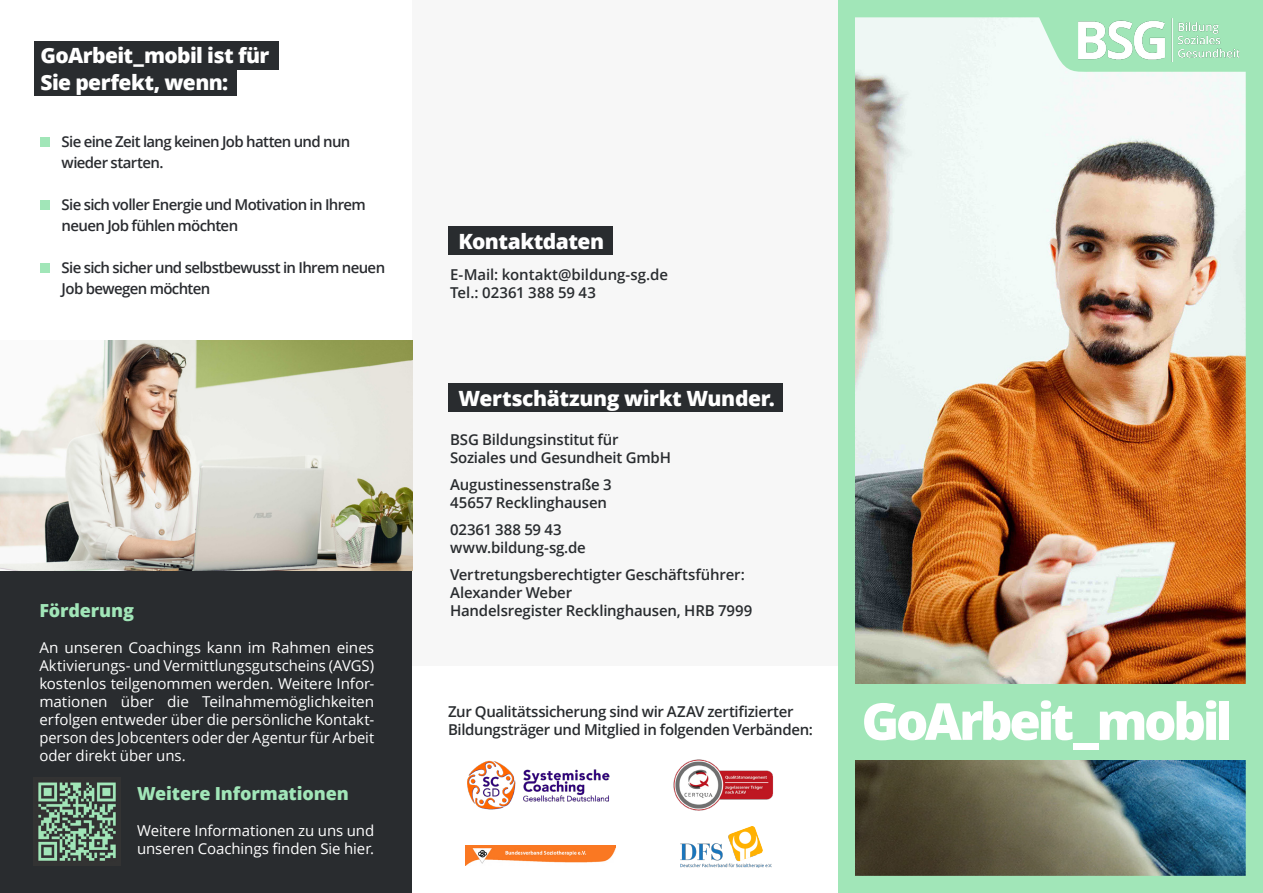
<style>
.page{position:relative;width:1263px;height:893px;background:#fff}
.page>*{position:absolute;margin:0;border:0;box-sizing:border-box;transform-origin:0 0}
.t1{font:800 51px "Open Sans";letter-spacing:-.065em;color:#fff}
.t2{font:800 21px "Open Sans";letter-spacing:-.025em;color:#fff}
.t3{font:800 18px "Open Sans";letter-spacing:-.01em;color:#a1e6b8}
.t4{font:600 15px/18px "Open Sans";letter-spacing:-.015em;color:#292c2f}
.Bessere_Silbentrennung{font:15px/18px "Open Sans";letter-spacing:-.005em;color:#fff;text-align:justify}
.t5{font:600 15px/21px "Open Sans";letter-spacing:-.045em;color:#2a2c30}
.t6{font:600 15px "Open Sans";letter-spacing:.005em;color:#292c2f}
</style>
<div class="page">
<div style="left:0;top:570px;width:412px;height:323px;background:#292c2f"></div>
<img style="left:838px;top:0;width:425px;height:893px">
<div style="left:831px;top:684px;width:415px;height:76px;background:#a1e6b8"></div>
<svg style="left:1031px;top:0;width:232px;height:73px;background:#ace9c1"></svg>
<div style="left:412px;top:0;width:426px;height:667px;background:#f7f7f7"></div>
<div style="left:412px;top:667px;width:426px;height:226px;background:#fff"></div>
<div style="left:34px;top:41px;width:245px;height:28px;background:#292c2f"></div>
<div style="left:34px;top:69px;width:203px;height:27px;background:#292c2f"></div>
<img style="left:1078px;top:18px;width:161px;height:44px">
<img style="left:680px;top:827px;width:92px;height:41px">
<img style="left:466px;top:846px;width:149px;height:20px">
<img style="left:36px;top:781px;width:80px;height:81px">
<div style="left:40px;top:137px;width:10px;height:10px;background:#a1e6b8"></div>
<div style="left:40px;top:200px;width:10px;height:10px;background:#a1e6b8"></div>
<div style="left:40px;top:263px;width:10px;height:10px;background:#a1e6b8"></div>
<img style="left:467px;top:760px;width:143px;height:50px">
<img style="left:673px;top:759px;width:100px;height:52px">
<img style="left:0;top:340px;width:412px;height:230px">
<div style="left:448px;top:227px;width:165px;height:28px;background:#292c2f"></div>
<div style="left:448px;top:384px;width:335px;height:28px;background:#292c2f"></div>
<p class="t2" style="left:40px;top:40px;width:231px">GoArbeit_mobil ist für</p>
<p class="t2" style="left:40px;top:67px;width:189px">Sie perfekt, wenn:</p>
<p class="t5" style="left:62px;top:131px;width:290px">Sie eine Zeit lang keinen Job hatten und nun wieder starten.</p>
<p class="t5" style="left:62px;top:194px;width:306px">Sie sich voller Energie und Motivation in Ihrem neuen Job fühlen möchten</p>
<p class="t5" style="left:62px;top:257px;width:325px">Sie sich sicher und selbstbewusst in Ihrem neuen<br>Job bewegen möchten</p>
<p class="t3" style="left:39px;top:596px;width:96px">Förderung</p>
<p class="Bessere_Silbentrennung" style="left:39px;top:638px;width:336px">An unseren Coachings kann im Rahmen eines Aktivierungs- und Vermittlungsgutscheins (AVGS) kostenlos teilgenommen werden. Weitere Infor&shy;mationen über die Teilnahmemöglichkeiten erfolgen entweder über die persönliche Kontakt&shy;person des Jobcenters oder der Agentur für Arbeit oder direkt über uns.</p>
<p class="t3" style="left:137px;top:780px;width:213px">Weitere Informationen</p>
<p class="Bessere_Silbentrennung" style="left:137px;top:821px;width:239px">Weitere Informationen zu uns und unseren Coachings finden Sie hier.</p>
<p class="t2" style="left:459px;top:225px;width:147px">Kontaktdaten</p>
<p class="t4" style="left:450px;top:265px;width:219px">E-Mail: kontakt@bildung-sg.de</p>
<p class="t6" style="left:450px;top:283px;width:147px">Tel.: 02361 388 59 43</p>
<p class="t2" style="left:459px;top:383px;width:318px">Wertschätzung wirkt Wunder.</p>
<p class="t4" style="left:450px;top:430px;width:170px">BSG Bildungsinstitut für</p>
<p class="t4" style="left:450px;top:448px;width:222px">Soziales und Gesundheit GmbH</p>
<p class="t4" style="left:450px;top:475px;width:163px">Augustinessenstraße 3</p>
<p class="t4" style="left:450px;top:493px;width:158px">45657 Recklinghausen</p>
<p class="t4" style="left:450px;top:520px;width:113px">02361 388 59 43</p>
<p class="t4" style="left:450px;top:538px;width:137px">www.bildung-sg.de</p>
<p class="t4" style="left:450px;top:565px;width:296px">Vertretungsberechtigter Geschäftsführer:</p>
<p class="t4" style="left:450px;top:583px;width:124px">Alexander Weber</p>
<p class="t4" style="left:450px;top:601px;width:304px">Handelsregister Recklinghausen, HRB 7999</p>
<p class="t4" style="left:448px;top:702px;width:366px">Zur Qualitätssicherung sind wir AZAV zertifizierter<br>Bildungsträger und Mitglied in folgenden Verbänden:</p>
<p class="t1" style="left:861px;top:682px;width:373px">GoArbeit_mobil</p>
</div>
